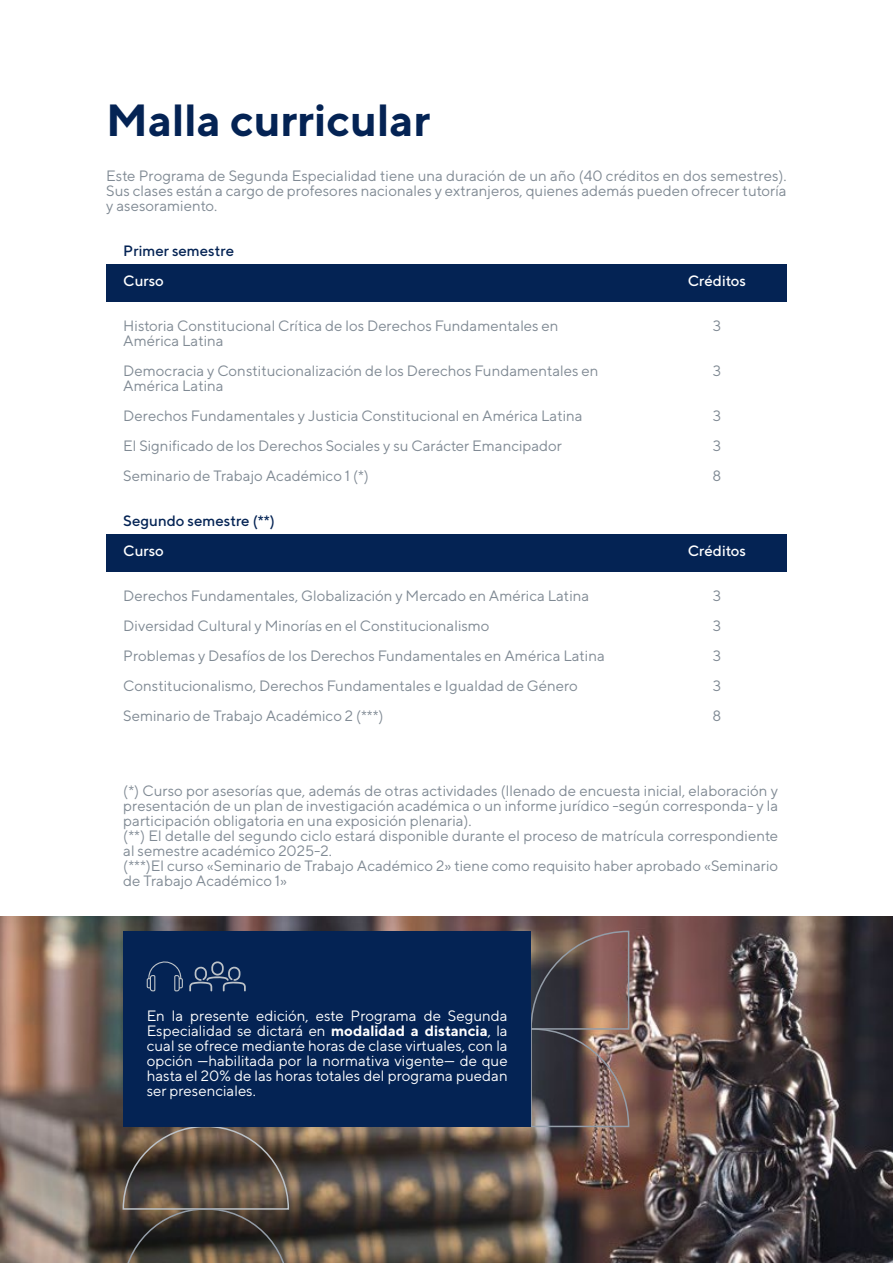
<style>
.page{position:relative;width:893px;height:1263px;background:#fff}
.page>*{position:absolute;margin:0;border:0;box-sizing:border-box;transform-origin:0 0}
.t1{font:700 45px "TT Norms";color:#042354}
.t2{font:15px/15px "TT Norms";color:#808a94}
.t3{font:15px/15px "TT Norms";color:#fff;text-align:justify}
.t4{font:500 15px "TT Norms";color:#042354}
.t5{font:500 15px "TT Norms";color:#fff}
.s1{font-weight:700}
</style>
<div class="page">
<div style="left:106px;top:264px;width:681px;height:37px;background:#042354"></div>
<div style="left:106px;top:534px;width:681px;height:37px;background:#042354"></div>
<img style="left:0;top:916px;width:893px;height:347px">
<img style="left:106px;top:931px;width:642px;height:332px">
<h1 class="t1" style="left:106px;top:92px;width:325px">Malla curricular</h1>
<p class="t2" style="left:106px;top:168px;width:682px;text-align:justify">Este Programa de Segunda Especialidad tiene una duración de un año (40 créditos en dos semestres).<br>Sus clases están a cargo de profesores nacionales y extranjeros, quienes además pueden ofrecer tutoría y asesoramiento.</p>
<p class="t4" style="left:123px;top:242px;width:112px">Primer semestre</p>
<p class="t5" style="left:123px;top:272px;width:42px">Curso</p>
<p class="t5" style="left:688px;top:272px;width:60px">Créditos</p>
<p class="t2" style="left:123px;top:318px;width:437px">Historia Constitucional Crítica de los Derechos Fundamentales en<br>América Latina</p>
<p class="t2" style="left:713px;top:318px;width:10px">3</p>
<p class="t2" style="left:123px;top:363px;width:477px">Democracia y Constitucionalización de los Derechos Fundamentales en<br>América Latina</p>
<p class="t2" style="left:713px;top:363px;width:10px">3</p>
<p class="t2" style="left:123px;top:408px;width:461px">Derechos Fundamentales y Justicia Constitucional en América Latina</p>
<p class="t2" style="left:713px;top:408px;width:10px">3</p>
<p class="t2" style="left:123px;top:438px;width:440px">El Significado de los Derechos Sociales y su Carácter Emancipador</p>
<p class="t2" style="left:713px;top:438px;width:10px">3</p>
<p class="t2" style="left:123px;top:468px;width:247px">Seminario de Trabajo Académico 1 (*)</p>
<p class="t2" style="left:712px;top:468px;width:10px">8</p>
<p class="t4" style="left:123px;top:512px;width:153px">Segundo semestre (**)</p>
<p class="t5" style="left:123px;top:542px;width:42px">Curso</p>
<p class="t5" style="left:688px;top:542px;width:60px">Créditos</p>
<p class="t2" style="left:123px;top:588px;width:467px">Derechos Fundamentales, Globalización y Mercado en América Latina</p>
<p class="t2" style="left:713px;top:588px;width:10px">3</p>
<p class="t2" style="left:123px;top:618px;width:368px">Diversidad Cultural y Minorías en el Constitucionalismo</p>
<p class="t2" style="left:713px;top:618px;width:10px">3</p>
<p class="t2" style="left:123px;top:648px;width:483px">Problemas y Desafíos de los Derechos Fundamentales en América Latina</p>
<p class="t2" style="left:713px;top:648px;width:10px">3</p>
<p class="t2" style="left:123px;top:678px;width:456px">Constitucionalismo, Derechos Fundamentales e Igualdad de Género</p>
<p class="t2" style="left:713px;top:678px;width:10px">3</p>
<p class="t2" style="left:123px;top:708px;width:262px">Seminario de Trabajo Académico 2 (***)</p>
<p class="t2" style="left:712px;top:708px;width:10px">8</p>
<p class="t2" style="left:123px;top:783px;width:656px">(*) Curso por asesorías que, además de otras actividades (llenado de encuesta inicial, elaboración y presentación de un plan de investigación académica o un informe jurídico -según corresponda- y la participación obligatoria en una exposición plenaria).<br>(**) El detalle del segundo ciclo estará disponible durante el proceso de matrícula correspondiente al semestre académico 2025-2.<br>(***)El curso «Seminario de Trabajo Académico 2» tiene como requisito haber aprobado «Seminario de Trabajo Académico 1»</p>
<p class="t3" style="left:147px;top:1008px;width:363px">En la presente edición, este Programa de Segunda Especialidad se dictará en <span class="s1">modalidad a distancia</span>, la cual se ofrece mediante horas de clase virtuales, con la opción —habilitada por la normativa vigente— de que hasta el 20% de las horas totales del programa puedan ser presenciales.</p>
</div>
